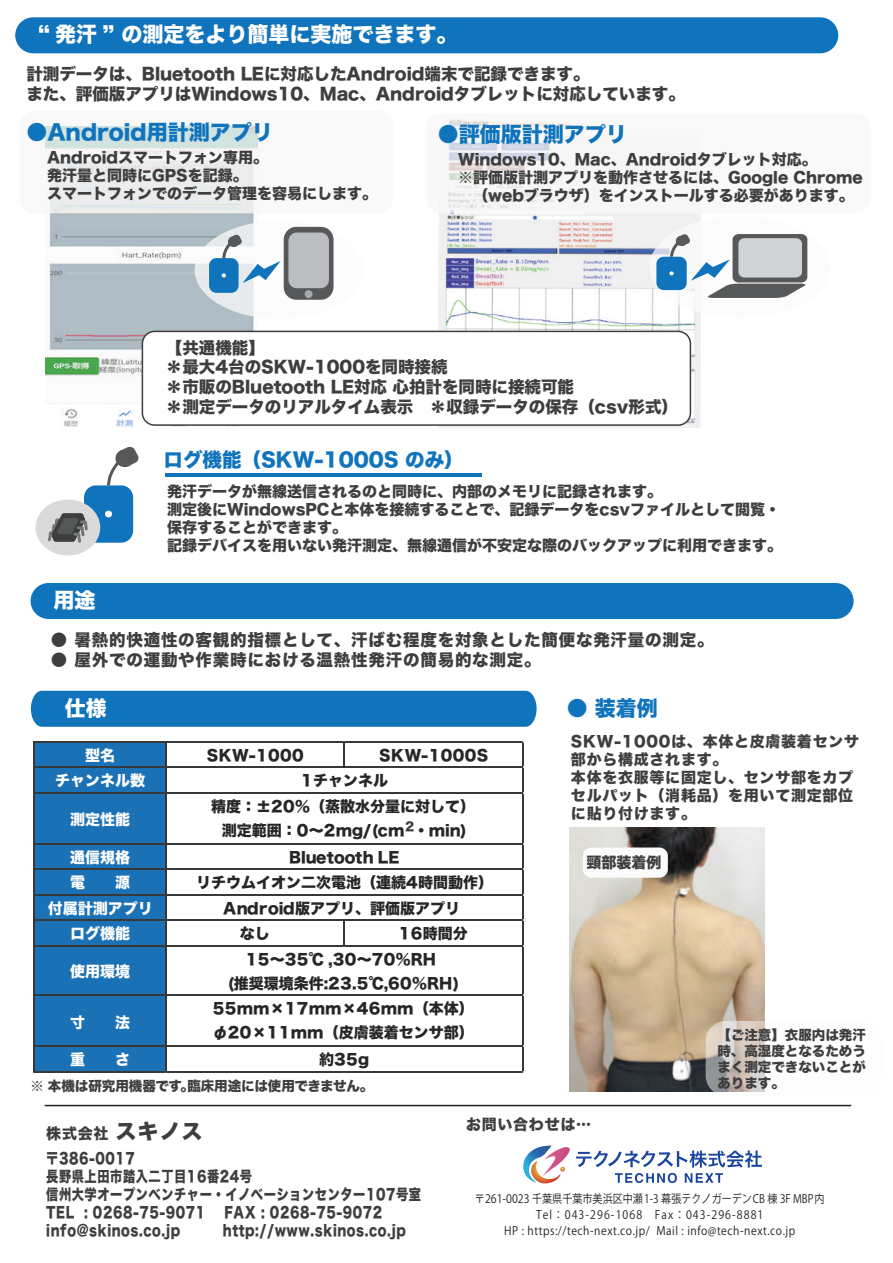
<style>
.page{position:relative;width:893px;height:1263px;background:#fff}
.page>*{position:absolute;margin:0;border:0;box-sizing:border-box;transform-origin:0 0}
.t1{font:21px "Hira Kaku Std W8";color:#1074bc}
.t2{font:21px "Hira Kaku Std W8";color:#fff}
.t3{font:19.5px "Hira Kaku Std W8";color:#1074bc}
.t4{font:16.5px/19.8px "Hira Kaku Std N W8";color:#3e3e3f}
.t5{font:16.5px "Hira Kaku Std N W8";letter-spacing:.05em;color:#3e3e3f}
.t6{font:15px/24px "Hira Kaku Std N W8";color:#262626;text-align:center}
.t7{font:15px/18px "Hira Kaku Std W8";color:#3e3e3f}
.t8{font:15px/18px "Hira Kaku Std N W8";color:#3e3e3f}
.t9{font:15px/18px "Hira Kaku Std N W8";letter-spacing:.05em;color:#3e3e3f;scale:.81 1}
.t10{font:15px/18px "Hira Kaku Std N W8";letter-spacing:.05em;color:#3e3e3f}
.t11{font:15px/25.5px "Hira Kaku Std N W8";color:#fff;text-align:center}
.t12{font:15px "Hira Kaku Std N W8";letter-spacing:.025em;color:#262626}
.t13{font:13.5px/16.2px "Hira Kaku Std N W8";color:#3e3e3f;text-align:justify}
.t14{font:13.5px "Hira Kaku Std W8";letter-spacing:-.005em;color:#3e3e3f}
.t15{font:12px "Hira Kaku Std W8";color:#3e3e3f}
.t16{font:11.7px/16px "Koz Go Pro";letter-spacing:.05em;color:#231f20;text-align:center;scale:.91 1}
.s1{font-size:21px}
</style>
<div class="page">
<img style="left:438px;top:213px;width:262px;height:215px">
<div style="left:426px;top:114px;width:444px;height:99px;background:#f9f8f8;border-radius:15px"></div>
<img style="left:46px;top:213px;width:211px;height:215px">
<hr style="left:165px;top:474px;width:317px;height:3px;background:#1074bc">
<svg style="left:195px;top:221px;width:168px;height:98px"></svg>
<div style="left:649px;top:216px;width:181px;height:102px;background:#fbfbfc;border-radius:50%"></div>
<hr style="left:45px;top:1105px;width:806px;height:1px;background:#221f21">
<div style="left:31px;top:691px;width:506px;height:36px;background:#1074bc"></div>
<img style="left:569px;top:828px;width:196px;height:263px">
<div style="left:656px;top:257px;width:31px;height:33px;background:#1074bc;border-radius:7px"></div>
<svg style="left:667px;top:234px;width:140px;height:64px"></svg>
<div style="left:284px;top:227px;width:49px;height:73px;background:#57585a;border-radius:13px"></div>
<div style="left:305px;top:290px;width:8px;height:8px;background:#a8a9ad;border-radius:50%"></div>
<div style="left:288px;top:233px;width:41px;height:55px;background:#bcbdc0;border-radius:8px"></div>
<div style="left:209px;top:258px;width:30px;height:35px;background:#1074bc;border-radius:7px"></div>
<svg style="left:219px;top:234px;width:62px;height:49px"></svg>
<div style="left:15px;top:17px;width:823px;height:36px;background:#1074bc;border-radius:18px"></div>
<div style="left:31px;top:583px;width:823px;height:36px;background:#1074bc;border-radius:18px"></div>
<div style="left:34px;top:743px;width:132px;height:330px;background:#1b71b5"></div>
<hr style="left:34px;top:741px;width:489px;height:2px;background:#393839">
<hr style="left:34px;top:767px;width:489px;height:1px;background:#393839">
<hr style="left:34px;top:792px;width:489px;height:2px;background:#393839">
<hr style="left:34px;top:843px;width:489px;height:2px;background:#393839">
<hr style="left:34px;top:869px;width:489px;height:1px;background:#393839">
<hr style="left:34px;top:894px;width:489px;height:2px;background:#393839">
<hr style="left:343px;top:743px;width:2px;height:25px;background:#393839">
<hr style="left:34px;top:920px;width:489px;height:1px;background:#393839">
<hr style="left:34px;top:945px;width:489px;height:2px;background:#393839">
<hr style="left:34px;top:995px;width:489px;height:1px;background:#393839">
<hr style="left:34px;top:1046px;width:489px;height:1px;background:#393839">
<hr style="left:33px;top:741px;width:1px;height:332px;background:#393839">
<hr style="left:165px;top:743px;width:1px;height:330px;background:#393839">
<hr style="left:343px;top:921px;width:2px;height:26px;background:#393839">
<hr style="left:34px;top:1071px;width:489px;height:2px;background:#393839">
<hr style="left:522px;top:743px;width:1px;height:330px;background:#393839">
<div style="left:84px;top:485px;width:49px;height:58px;background:#1074bc;border-radius:12px"></div>
<div style="left:105px;top:511px;width:7px;height:6px;background:#fff;border-radius:50%"></div>
<svg style="left:104px;top:446px;width:35px;height:42px"></svg>
<div style="left:36px;top:499px;width:64px;height:56px;background:#dadada;border-radius:50%"></div>
<svg style="left:48px;top:513px;width:40px;height:30px"></svg>
<div style="left:142px;top:331px;width:548px;height:94px;background:#fff;border-radius:12px"></div>
<div style="left:142px;top:331px;width:549px;height:95px;border:2px solid #3e3e3f;border-radius:12px"></div>
<svg style="left:706px;top:1021px;width:176px;height:75px"></svg>
<svg style="left:20px;top:111px;width:373px;height:102px"></svg>
<div style="left:583px;top:847px;width:85px;height:31px;background:#fbfbfc;border-radius:8px"></div>
<svg style="left:523px;top:1145px;width:239px;height:39px"></svg>
<h1 class="t2" style="left:38px;top:23px;width:421px">“ 発汗 ” の測定をより簡単に実施できます。</h1>
<p class="t4" style="left:26px;top:64px;width:660px">計測データは、Bluetooth LEに対応したAndroid端末で記録できます。<br>また、評価版アプリはWindows10、Mac、Androidタブレットに対応しています。</p>
<h1 class="t1" style="left:438px;top:122px;width:190px">●評価版計測アプリ</h1>
<h1 class="t1" style="left:26px;top:121px;width:248px">●Android用計測アプリ</h1>
<p class="t7" style="left:47px;top:149px;width:331px">Androidスマートフォン専用。<br>発汗量と同時にGPSを記録。<br>スマートフォンでのデータ管理を容易にします。</p>
<p class="t7" style="left:458px;top:151px;width:406px">Windows10、Mac、Androidタブレット対応。<br>※評価版計測アプリを動作させるには、Google Chrome　（webブラウザ）をインストールする必要があります。</p>
<p class="t4" style="left:166px;top:338px;width:514px">【共通機能】<br>＊最大4台のSKW-1000を同時接続<br>＊市販のBluetooth LE対応 心拍計を同時に接続可能<br>＊測定データのリアルタイム表示　＊収録データの保存（csv形式）</p>
<h2 class="t3" style="left:164px;top:449px;width:302px">ログ機能（SKW-1000S のみ）</h2>
<h1 class="t2" style="left:53px;top:588px;width:43px">用途</h1>
<p class="t8" style="left:167px;top:483px;width:617px">発汗データが無線送信されるのと同時に、内部のメモリに記録されます。<br>測定後にWindowsPCと本体を接続することで、記録データをcsvファイルとして閲覧・保存することができます。<br>記録デバイスを用いない発汗測定、無線通信が不安定な際のバックアップに利用できます。</p>
<p class="t5" style="left:51px;top:631px;width:664px">● 暑熱的快適性の客観的指標として、汗ばむ程度を対象とした簡便な発汗量の測定。</p>
<p class="t5" style="left:51px;top:651px;width:491px">● 屋外での運動や作業時における温熱性発汗の簡易的な測定。</p>
<h1 class="t2" style="left:65px;top:697px;width:44px">仕様</h1>
<p class="t11" style="left:85px;top:743px;width:31px">型名</p>
<p class="t6" style="left:207px;top:743px;width:99px">SKW-1000</p>
<p class="t12" style="left:379px;top:747px;width:110px">SKW-1000S</p>
<p class="t11" style="left:55px;top:768px;width:91px">チャンネル数</p>
<p class="t11" style="left:70px;top:807px;width:61px">測定性能</p>
<p class="t11" style="left:48px;top:845px;width:106px">通信規格<br>電　　源<br>付属計測アプリログ機能</p>
<p class="t6" style="left:211px;top:768px;width:265px;line-height:25.5px">1チャンネル<br>精度：±20%（蒸散水分量に対して）</p>
<p class="t6" style="left:222px;top:817px;width:247px;line-height:27px">測定範囲：0～2mg/(cm ・min)<br>Bluetooth LE</p>
<p class="t6" style="left:196px;top:870px;width:298px;line-height:25.5px">リチウムイオン二次電池（連続4時間動作）<br>Android版アプリ、評価版アプリ</p>
<p class="t15" style="left:405px;top:820px;width:11px">2</p>
<p class="t6" style="left:240px;top:922px;width:31px">なし</p>
<p class="t6" style="left:399px;top:922px;width:70px">16時間分</p>
<p class="t6" style="left:228px;top:947px;width:233px">15～35℃ ,30～70%RH<br>(推奨環境条件:23.5℃,60%RH)</p>
<p class="t11" style="left:70px;top:959px;width:61px">使用環境</p>
<p class="t11" style="left:70px;top:1010px;width:61px">寸　　法</p>
<p class="t11" style="left:70px;top:1047px;width:61px">重　　さ</p>
<p class="t6" style="left:319px;top:1048px;width:52px">約35g</p>
<p class="t6" style="left:213px;top:997px;width:262px;text-align:left">55mm×17mm×46mm（本体）φ20×11mm（皮膚装着センサ部）</p>
<p class="t14" style="left:31px;top:1079px;width:344px">※ 本機は研究用機器です。臨床用途には使用できません。</p>
<h1 class="t1" style="left:567px;top:696px;width:92px">● 装着例</h1>
<p class="t10" style="left:571px;top:733px;width:290px">SKW-1000は、本体と皮膚装着センサ部から構成されます。<br>本体を衣服等に固定し、センサ部をカプセルパット（消耗品）を用いて測定部位に貼り付けます。</p>
<p class="t10" style="left:586px;top:854px;width:76px">頸部装着例</p>
<p class="t13" style="left:717px;top:1027px;width:150px">【ご注意】衣服内は発汗時、高湿度となるためうまく測定できないことがあります。</p>
<p class="t10" style="left:46px;top:1125px;width:158px">株式会社 <span class="s1">スキノス</span></p>
<p class="t9" style="left:46px;top:1149px;width:464px">〒386-0017<br>長野県上田市踏入二丁目16番24号<br>信州大学オープンベンチャー・イノベーションセンター107号室<br>TEL : 0268-75-9071</p>
<p class="t9" style="left:225px;top:1203px;width:196px">FAX : 0268-75-9072</p>
<p class="t9" style="left:46px;top:1221px;width:167px">info@skinos.co.jp</p>
<p class="t9" style="left:223px;top:1221px;width:228px">http://www.skinos.co.jp</p>
<p class="t10" style="left:466px;top:1116px;width:127px">お問い合わせは…</p>
<p class="t16" style="left:474px;top:1191px;width:386px">〒261-0023 千葉県千葉市美浜区中瀬1-3 幕張テクノガーデンCB 棟 3F MBP内<br>Tel：043-296-1068　Fax：043-296-8881<br>HP : https://tech-next.co.jp/ Mail : info@tech-next.co.jp</p>
</div>
